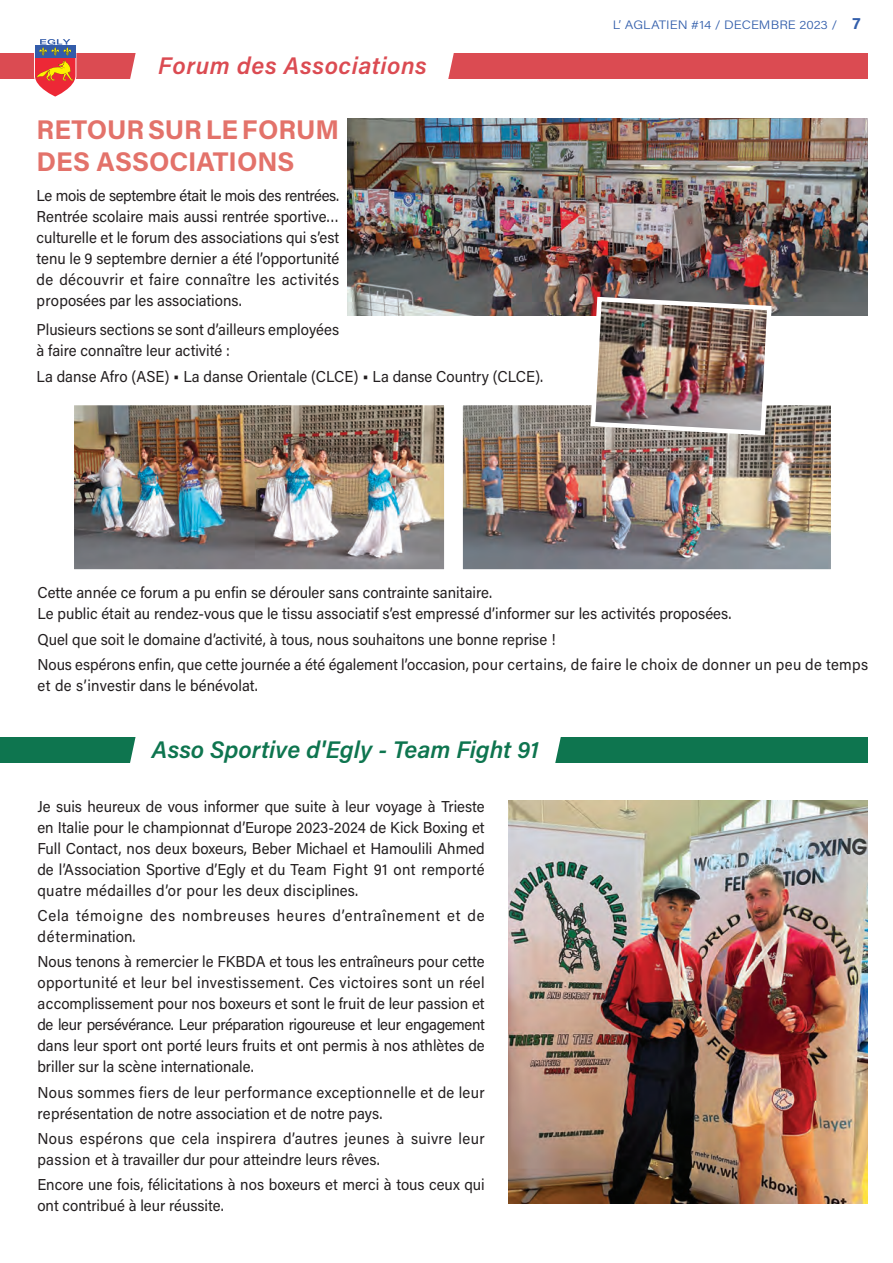
<style>
.page{position:relative;width:893px;height:1263px;background:#fff}
.page>*{position:absolute;margin:0;border:0;box-sizing:border-box;transform-origin:0 0}
.t1{font:700 27px/32.4px "Acumin Pro";color:#e3726a}
.t2{font:italic 600 24px "Acumin Pro";color:#0e754f}
.t3{font:italic 600 24px "Acumin Pro";letter-spacing:.025em;color:#db4b52}
.t4{font:15.75px/21px "Acumin Pro";color:#231f20;text-align:justify;scale:.95 1}
.t5{font:15.75px/21px "Acumin Pro";letter-spacing:.02em;color:#231f20;scale:.95 1}
.t6{font:15.75px/21px "Acumin Pro";letter-spacing:.05em;color:#231f20;scale:.95 1}
.t7{font:300 12.15px "Acumin Pro";color:#325eab;scale:1.11 1}
.s1{font-size:18px}
.s2{font-weight:700;font-size:16.5px}
</style>
<div class="page">
<div style="left:0;top:53px;width:867px;height:26px;background:#db4b52"></div>
<div style="left:130px;top:53px;width:324px;height:26px;background:#fff"></div>
<svg style="left:34px;top:39px;width:42px;height:58px"></svg>
<img style="left:348px;top:119px;width:519px;height:196px">
<img style="left:75px;top:406px;width:369px;height:163px">
<div style="left:70px;top:401px;width:379px;height:173px;border:4px solid #fff"></div>
<img style="left:463px;top:406px;width:367px;height:163px">
<div style="left:458px;top:401px;width:377px;height:173px;border:4px solid #fff"></div>
<img style="left:588px;top:294px;width:186px;height:144px">
<img style="left:509px;top:800px;width:358px;height:403px">
<div style="left:0;top:737px;width:867px;height:25px;background:#0e754f"></div>
<div style="left:128px;top:737px;width:434px;height:26px;background:#fff"></div>
<p class="t3" style="left:158px;top:49px;width:270px">Forum des Associations</p>
<p class="t1" style="left:37px;top:112px;width:304px">RETOUR SUR LE FORUM<br>DES ASSOCIATIONS</p>
<p class="t4" style="left:37px;top:184px;width:320px">Le mois de septembre était le mois des rentrées.<br>Rentrée scolaire mais aussi rentrée sportive… culturelle et le forum des associations qui s’est tenu le 9 septembre dernier a été l’opportunité de découvrir et faire connaître les activités proposées par les associations.</p>
<p class="t4" style="left:37px;top:319px;width:320px">Plusieurs sections se sont d’ailleurs employées à faire connaître leur activité :</p>
<p class="t4" style="left:37px;top:365px;width:535px">La danse Afro (ASE) <span class="s1">•</span> La danse Orientale (CLCE) <span class="s1">•</span> La danse Country (CLCE).</p>
<p class="t7" style="left:613px;top:16px;width:225px">L’ AGLATIEN #14 / DECEMBRE 2023 / <span class="s2">7</span></p>
<p class="t4" style="left:37px;top:582px;width:480px">Cette année ce forum a pu enfin se dérouler sans contrainte sanitaire.</p>
<p class="t4" style="left:37px;top:603px;width:732px">Le public était au rendez-vous que le tissu associatif s’est empressé d’informer sur les activités proposées.</p>
<p class="t4" style="left:37px;top:628px;width:547px">Quel que soit le domaine d’activité, à tous, nous souhaitons une bonne reprise !</p>
<p class="t4" style="left:37px;top:653px;width:876px">Nous espérons enfin, que cette journée a été également l’occasion, pour certains, de faire le choix de donner un peu de temps et de s’investir dans le bénévolat.</p>
<p class="t2" style="left:152px;top:732px;width:388px">Asso Sportive d'Egly - Team Fight 91</p>
<p class="t4" style="left:37px;top:795px;width:472px">Je suis heureux de vous informer que suite à leur voyage à Trieste en Italie pour le championnat d’Europe 2023-2024 de Kick Boxing et Full Contact, nos deux boxeurs, Beber Michael et Hamoulili Ahmed de l’Association Sportive d’Egly et du Team Fight 91 ont remporté quatre médailles d’or pour les deux disciplines.</p>
<p class="t6" style="left:37px;top:904px;width:472px">Cela témoigne des nombreuses heures d’entraînement et de détermination.</p>
<p class="t4" style="left:37px;top:951px;width:472px">Nous tenons à remercier le FKBDA et tous les entraîneurs pour cette opportunité et leur bel investissement. Ces victoires sont un réel accomplissement pour nos boxeurs et sont le fruit de leur passion et de leur persévérance. Leur préparation rigoureuse et leur engagement dans leur sport ont porté leurs fruits et ont permis à nos athlètes de briller sur la scène internationale.</p>
<p class="t5" style="left:37px;top:1081px;width:472px">Nous sommes fiers de leur performance exceptionnelle et de leur représentation de notre association et de notre pays.</p>
<p class="t5" style="left:37px;top:1127px;width:472px">Nous espérons que cela inspirera d’autres jeunes à suivre leur passion et à travailler dur pour atteindre leurs rêves.</p>
<p class="t4" style="left:37px;top:1173px;width:472px">Encore une fois, félicitations à nos boxeurs et merci à tous ceux qui ont contribué à leur réussite.</p>
</div>
